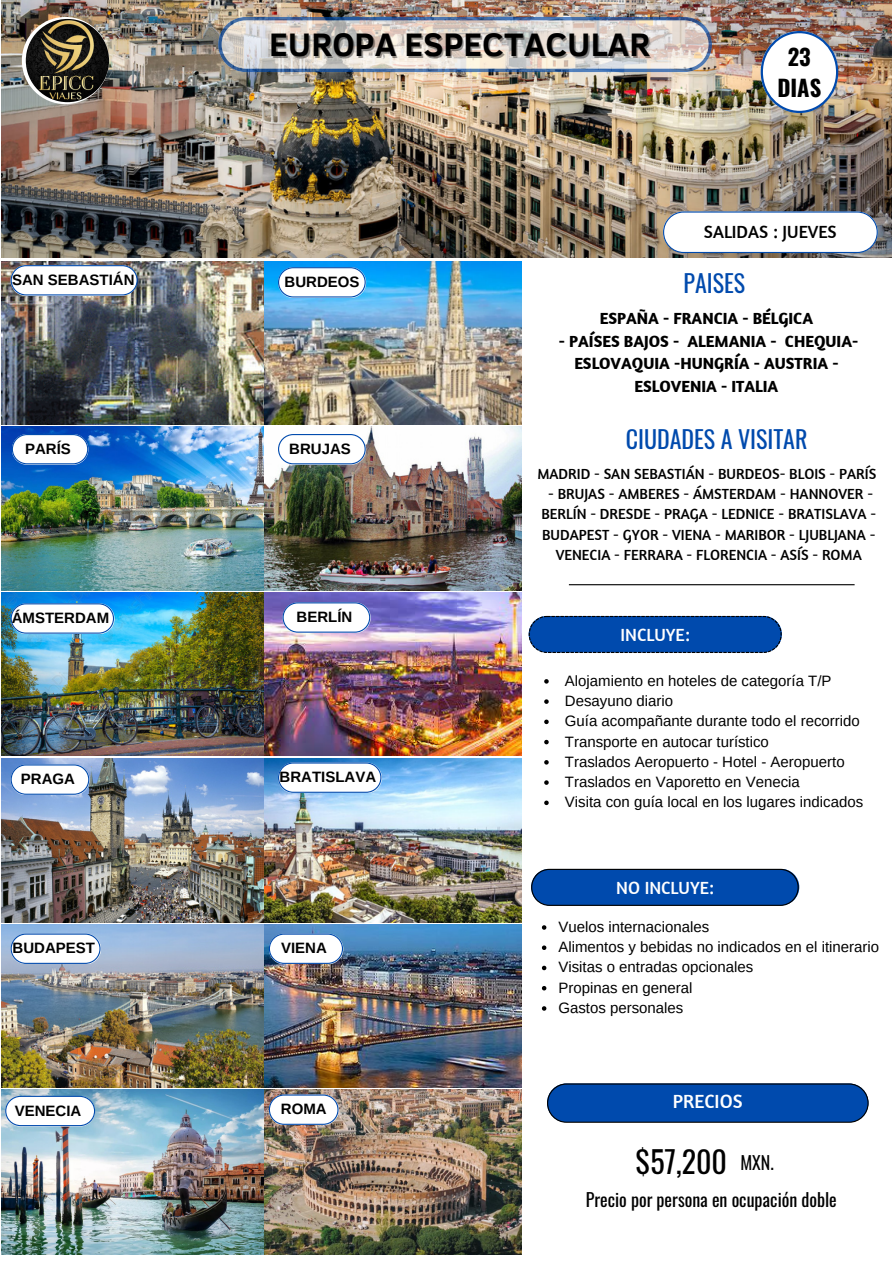
<style>
.page{position:relative;width:893px;height:1264px;background:#fff}
.page>*{position:absolute;margin:0;border:0;box-sizing:border-box;transform-origin:0 0}
.t1{font:700 33.3px "Clear Sans";color:#000}
.t2{font:30px "Oswald";color:#000}
.t3{font:24px "Oswald";color:#004aad}
.t4{font:700 22.5px "Oswald";color:#000}
.t5{font:19.5px "Amaranth";color:#fff}
.t6{font:18px "Oswald";color:#000}
.t7{font:18px "Amaranth";color:#fff}
.t8{font:18px "Amaranth";color:#000}
.t9{font:700 16.5px/22.5px "Amaranth";color:#000;text-align:center}
.t10{font:15px "Arimo";color:#000}
.t11{font:15px/20.2px "Amaranth";color:#000;text-align:center}
.t12{font:700 15px "Arimo";color:#000}
</style>
<div class="page">
<img style="left:1px;top:261px;width:521px;height:163px">
<img style="left:1px;top:426px;width:521px;height:164px">
<img style="left:1px;top:592px;width:521px;height:163px">
<img style="left:1px;top:758px;width:521px;height:164px">
<img style="left:1px;top:924px;width:521px;height:163px">
<img style="left:1px;top:1089px;width:521px;height:164px">
<img style="left:1px;top:0;width:890px;height:257px">
<svg style="left:22px;top:17px;width:87px;height:87px"></svg>
<img style="left:26px;top:19px;width:83px;height:83px;border-radius:50%">
<svg style="left:218px;top:17px;width:494px;height:55px;background:#c9c7c8"></svg>
<hr style="left:569px;top:584px;width:285px;height:1px;background:#000">
<img style="left:760px;top:31px;width:78px;height:82px">
<svg style="left:663px;top:211px;width:214px;height:42px"></svg>
<svg style="left:547px;top:1083px;width:321px;height:39px;background:#074ba7"></svg>
<div style="left:11px;top:265px;width:126px;height:31px;background:#80a3d3;border-radius:15px"></div>
<svg style="left:11px;top:265px;width:127px;height:30px;background:#e6ebf2"></svg>
<div style="left:12px;top:434px;width:76px;height:31px;background:#83a8d9;border-radius:15px"></div>
<svg style="left:12px;top:434px;width:76px;height:30px;background:#d8e3f3"></svg>
<svg style="left:11px;top:603px;width:104px;height:31px"></svg>
<svg style="left:11px;top:603px;width:103px;height:30px"></svg>
<svg style="left:11px;top:764px;width:79px;height:31px"></svg>
<svg style="left:11px;top:764px;width:78px;height:30px"></svg>
<svg style="left:11px;top:933px;width:90px;height:31px"></svg>
<svg style="left:11px;top:933px;width:90px;height:30px"></svg>
<svg style="left:5px;top:1095px;width:90px;height:31px"></svg>
<svg style="left:278px;top:267px;width:88px;height:31px"></svg>
<svg style="left:278px;top:267px;width:88px;height:30px"></svg>
<svg style="left:278px;top:434px;width:88px;height:31px"></svg>
<svg style="left:278px;top:434px;width:88px;height:30px"></svg>
<svg style="left:282px;top:602px;width:88px;height:31px"></svg>
<svg style="left:282px;top:602px;width:88px;height:30px"></svg>
<svg style="left:278px;top:762px;width:104px;height:31px"></svg>
<svg style="left:278px;top:762px;width:103px;height:30px"></svg>
<svg style="left:269px;top:933px;width:74px;height:31px"></svg>
<svg style="left:269px;top:933px;width:74px;height:30px"></svg>
<svg style="left:269px;top:1094px;width:70px;height:31px"></svg>
<svg style="left:269px;top:1094px;width:69px;height:30px"></svg>
<svg style="left:528px;top:616px;width:253px;height:37px;background:#084ca7"></svg>
<svg style="left:544px;top:679px;width:4px;height:4px"></svg>
<svg style="left:544px;top:699px;width:4px;height:5px"></svg>
<svg style="left:544px;top:719px;width:4px;height:5px"></svg>
<svg style="left:544px;top:739px;width:4px;height:5px"></svg>
<svg style="left:544px;top:760px;width:4px;height:4px"></svg>
<svg style="left:544px;top:780px;width:4px;height:4px"></svg>
<svg style="left:544px;top:800px;width:4px;height:5px"></svg>
<svg style="left:531px;top:868px;width:268px;height:37px;background:#0c4fa9"></svg>
<svg style="left:542px;top:925px;width:4px;height:4px"></svg>
<svg style="left:542px;top:945px;width:4px;height:5px"></svg>
<svg style="left:542px;top:965px;width:4px;height:5px"></svg>
<svg style="left:542px;top:986px;width:4px;height:4px"></svg>
<svg style="left:542px;top:1006px;width:4px;height:4px"></svg>
<p class="t1" style="left:269px;top:20px;width:382px">EUROPA ESPECTACULAR</p>
<p class="t4" style="left:787px;top:39px;width:25px">23</p>
<p class="t4" style="left:777px;top:70px;width:45px">DIAS</p>
<p class="t8" style="left:704px;top:221px;width:134px">SALIDAS : JUEVES</p>
<p class="t12" style="left:12px;top:271px;width:124px">SAN SEBASTIÁN</p>
<p class="t12" style="left:284px;top:273px;width:76px">BURDEOS</p>
<p class="t3" style="left:683px;top:265px;width:63px">PAISES</p>
<p class="t9" style="left:600px;top:307px;width:215px">ESPAÑA - FRANCIA - BÉLGICA</p>
<p class="t9" style="left:559px;top:329px;width:301px">- PAÍSES BAJOS - ALEMANIA - CHEQUIA-<br>ESLOVAQUIA -HUNGRÍA - AUSTRIA -<br>ESLOVENIA - ITALIA</p>
<p class="t12" style="left:25px;top:440px;width:47px">PARÍS</p>
<p class="t12" style="left:289px;top:440px;width:63px">BRUJAS</p>
<p class="t3" style="left:625px;top:420px;width:183px">CIUDADES A VISITAR</p>
<p class="t11" style="left:537px;top:463px;width:340px">MADRID - SAN SEBASTIÁN - BURDEOS- BLOIS - PARÍS</p>
<p class="t11" style="left:541px;top:483px;width:336px">- BRUJAS - AMBERES - ÁMSTERDAM - HANNOVER - BERLÍN - DRESDE - PRAGA - LEDNICE - BRATISLAVA - BUDAPEST - GYOR - VIENA - MARIBOR - LJUBLJANA - VENECIA - FERRARA - FLORENCIA - ASÍS - ROMA</p>
<p class="t12" style="left:12px;top:609px;width:99px">ÁMSTERDAM</p>
<p class="t12" style="left:296px;top:608px;width:57px">BERLÍN</p>
<p class="t12" style="left:21px;top:770px;width:56px">PRAGA</p>
<p class="t12" style="left:279px;top:768px;width:98px">BRATISLAVA</p>
<p class="t7" style="left:620px;top:623px;width:71px">INCLUYE:</p>
<p class="t10" style="left:564px;top:672px;width:268px">Alojamiento en hoteles de categoría T/P</p>
<p class="t10" style="left:564px;top:692px;width:110px">Desayuno diario</p>
<p class="t10" style="left:564px;top:712px;width:296px">Guía acompañante durante todo el recorrido</p>
<p class="t10" style="left:564px;top:733px;width:206px">Transporte en autocar turístico</p>
<p class="t10" style="left:564px;top:753px;width:281px">Traslados Aeropuerto - Hotel - Aeropuerto</p>
<p class="t10" style="left:564px;top:773px;width:236px">Traslados en Vaporetto en Venecia</p>
<p class="t10" style="left:564px;top:793px;width:300px">Visita con guía local en los lugares indicados</p>
<p class="t12" style="left:13px;top:939px;width:84px">BUDAPEST</p>
<p class="t12" style="left:281px;top:939px;width:47px">VIENA</p>
<p class="t7" style="left:616px;top:876px;width:99px">NO INCLUYE:</p>
<p class="t10" style="left:558px;top:918px;width:152px">Vuelos internacionales</p>
<p class="t10" style="left:558px;top:938px;width:322px">Alimentos y bebidas no indicados en el itinerario</p>
<p class="t10" style="left:558px;top:958px;width:196px">Visitas o entradas opcionales</p>
<p class="t10" style="left:558px;top:979px;width:136px">Propinas en general</p>
<p class="t10" style="left:558px;top:999px;width:126px">Gastos personales</p>
<p class="t12" style="left:15px;top:1102px;width:68px">VENECIA</p>
<p class="t12" style="left:281px;top:1100px;width:47px">ROMA</p>
<p class="t5" style="left:672px;top:1089px;width:71px">PRECIOS</p>
<p class="t2" style="left:635px;top:1138px;width:93px">$57,200</p>
<p class="t6" style="left:585px;top:1185px;width:252px">Precio por persona en ocupación doble</p>
<p class="t6" style="left:740px;top:1148px;width:35px">MXN.</p>
</div>
